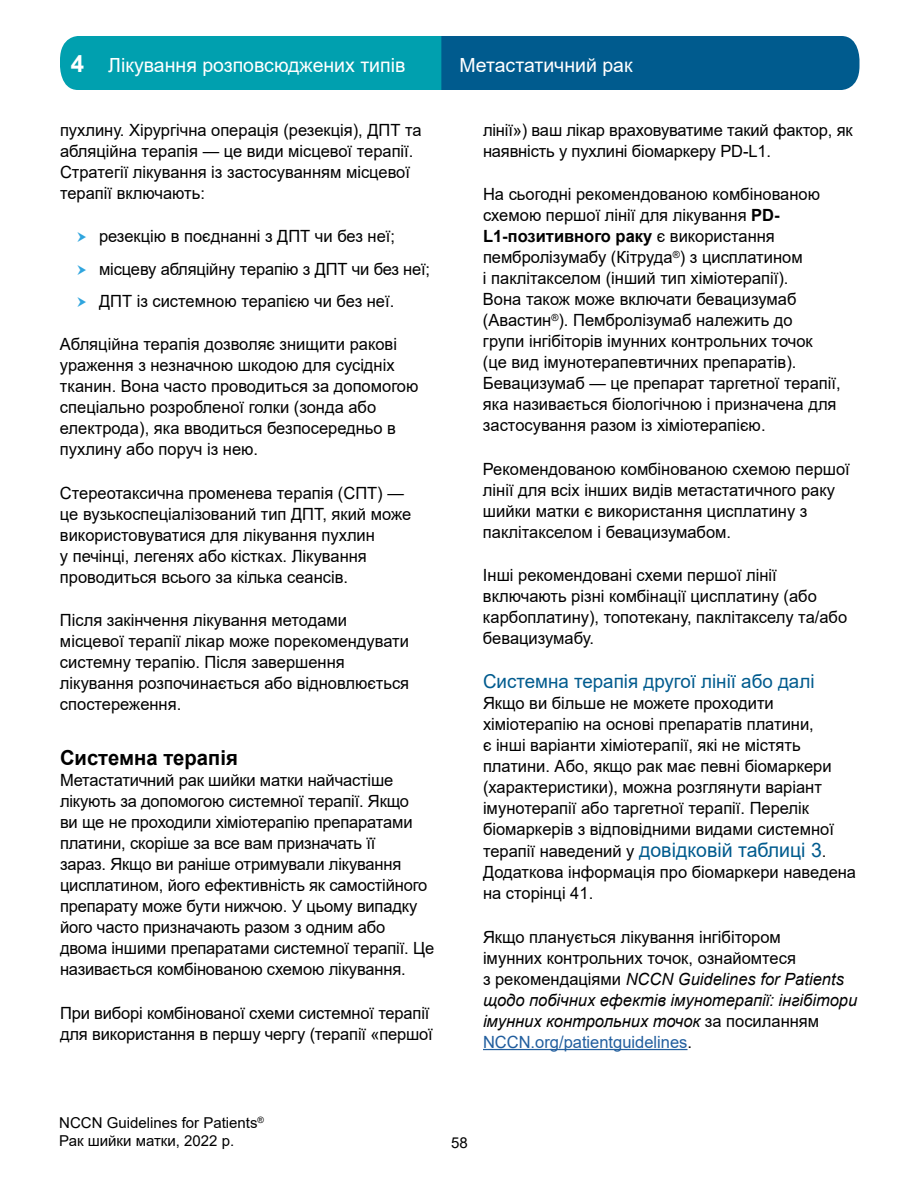
<style>
.page{position:relative;width:918px;height:1188px;background:#fff}
.page>*{position:absolute;margin:0;border:0;box-sizing:border-box;transform-origin:0 0}
.t1{font:700 20.7px "Arial";color:#000}
.t2{font:19.5px "Arial";color:#fff}
.t3{font:19.2px "Arial";color:#005b8e}
.t4{font:16.8px/21px "Arial";color:#000}
.t5{font:15px/18px "Arial";color:#000}
.s1{font-weight:700;font-size:24px}
.s2{font-weight:700}
.s3{font-size:19.95px;color:#005b8e}
.s4{font-style:italic}
.s5{color:#215e9e}
</style>
<div class="page">
<svg style="left:60px;top:36px;width:800px;height:54px;background:#027d9e"></svg>
<hr style="left:483px;top:1049px;width:205px;height:1px;background:#215e9e">
<p class="t2" style="left:71px;top:51px;width:336px"><span class="s1">4</span> Лікування розповсюджених типів</p>
<p class="t2" style="left:459px;top:51px;width:175px">Метастатичний рак</p>
<p class="t4" style="left:60px;top:119px;width:363px">пухлину. Хірургічна операція (резекція), ДПТ та абляційна терапія — це види місцевої терапії.<br>Стратегії лікування із застосуванням місцевої терапії включають:</p>
<p class="t4" style="left:99px;top:220px;width:333px;line-height:32.2px">резекцію в поєднанні з ДПТ чи без неї; місцеву абляційну терапію з ДПТ чи без неї;<br>ДПТ із системною терапією чи без неї.</p>
<p class="t4" style="left:60px;top:334px;width:360px">Абляційна терапія дозволяє знищити ракові ураження з незначною шкодою для сусідніх тканин. Вона часто проводиться за допомогою спеціально розробленої голки (зонда або електрода), яка вводиться безпосередньо в пухлину або поруч із нею.</p>
<p class="t4" style="left:60px;top:482px;width:353px">Стереотаксична променева терапія (СПТ) — це вузькоспеціалізований тип ДПТ, який може використовуватися для лікування пухлин<br>у печінці, легенях або кістках. Лікування проводиться всього за кілька сеансів.</p>
<p class="t4" style="left:60px;top:610px;width:351px">Після закінчення лікування методами місцевої терапії лікар може порекомендувати системну терапію. Після завершення лікування розпочинається або відновлюється спостереження.</p>
<p class="t1" style="left:60px;top:743px;width:179px">Системна терапія</p>
<p class="t4" style="left:60px;top:770px;width:376px">Метастатичний рак шийки матки найчастіше лікують за допомогою системної терапії. Якщо<br>ви ще не проходили хіміотерапію препаратами платини, скоріше за все вам призначать її<br>зараз. Якщо ви раніше отримували лікування цисплатином, його ефективність як самостійного препарату може бути нижчою. У цьому випадку його часто призначають разом з одним або двома іншими препаратами системної терапії. Це називається комбінованою схемою лікування.</p>
<p class="t4" style="left:60px;top:1002px;width:374px">При виборі комбінованої схеми системної терапії для використання в першу чергу (терапії «першої</p>
<p class="t4" style="left:483px;top:119px;width:371px">лінії») ваш лікар враховуватиме такий фактор, як наявність у пухлині біомаркеру PD‑L1.</p>
<p class="t4" style="left:483px;top:184px;width:359px">На сьогодні рекомендованою комбінованою схемою першої лінії для лікування <span class="s2">PD-L1-позитивного раку</span> є використання пембролізумабу (Кітруда<sup>®</sup>) з цисплатином<br>і паклітакселом (інший тип хіміотерапії).<br>Вона також може включати бевацизумаб (Авастин<sup>®</sup>). Пембролізумаб належить до<br>групи інгібіторів імунних контрольних точок (це вид імунотерапевтичних препаратів).<br>Бевацизумаб — це препарат таргетної терапії, яка називається біологічною і призначена для застосування разом із хіміотерапією.</p>
<p class="t4" style="left:483px;top:458px;width:368px">Рекомендованою комбінованою схемою першої лінії для всіх інших видів метастатичного раку шийки матки є використання цисплатину з паклітакселом і бевацизумабом.</p>
<p class="t4" style="left:483px;top:565px;width:366px">Інші рекомендовані схеми першої лінії включають різні комбінації цисплатину (або карбоплатину), топотекану, паклітакселу та/або бевацизумабу.</p>
<p class="t3" style="left:483px;top:668px;width:333px">Системна терапія другої лінії або далі</p>
<p class="t4" style="left:483px;top:692px;width:353px">Якщо ви більше не можете проходити хіміотерапію на основі препаратів платини,<br>є інші варіанти хіміотерапії, які не містять платини. Або, якщо рак має певні біомаркери (характеристики), можна розглянути варіант імунотерапії або таргетної терапії. Перелік біомаркерів з відповідними видами системної</p>
<p class="t4" style="left:483px;top:841px;width:375px">терапії наведений у <span class="s3">довідковій таблиці 3</span>.<br>Додаткова інформація про біомаркери наведена на сторінці 41.</p>
<p class="t4" style="left:483px;top:926px;width:376px">Якщо планується лікування інгібітором<br>імунних контрольних точок, ознайомтеся<br>з рекомендаціями <span class="s4">NCCN Guidelines for Patients щодо побічних ефектів імунотерапії: інгібітори імунних контрольних точок</span> за посиланням <span class="s5">NCCN.org/patientguidelines</span>.</p>
<p class="t5" style="left:59px;top:1114px;width:206px">NCCN Guidelines for Patients<sup>®<br></sup>Рак шийки матки, 2022 р.</p>
<p class="t5" style="left:451px;top:1133px;width:18px">58</p>
</div>
